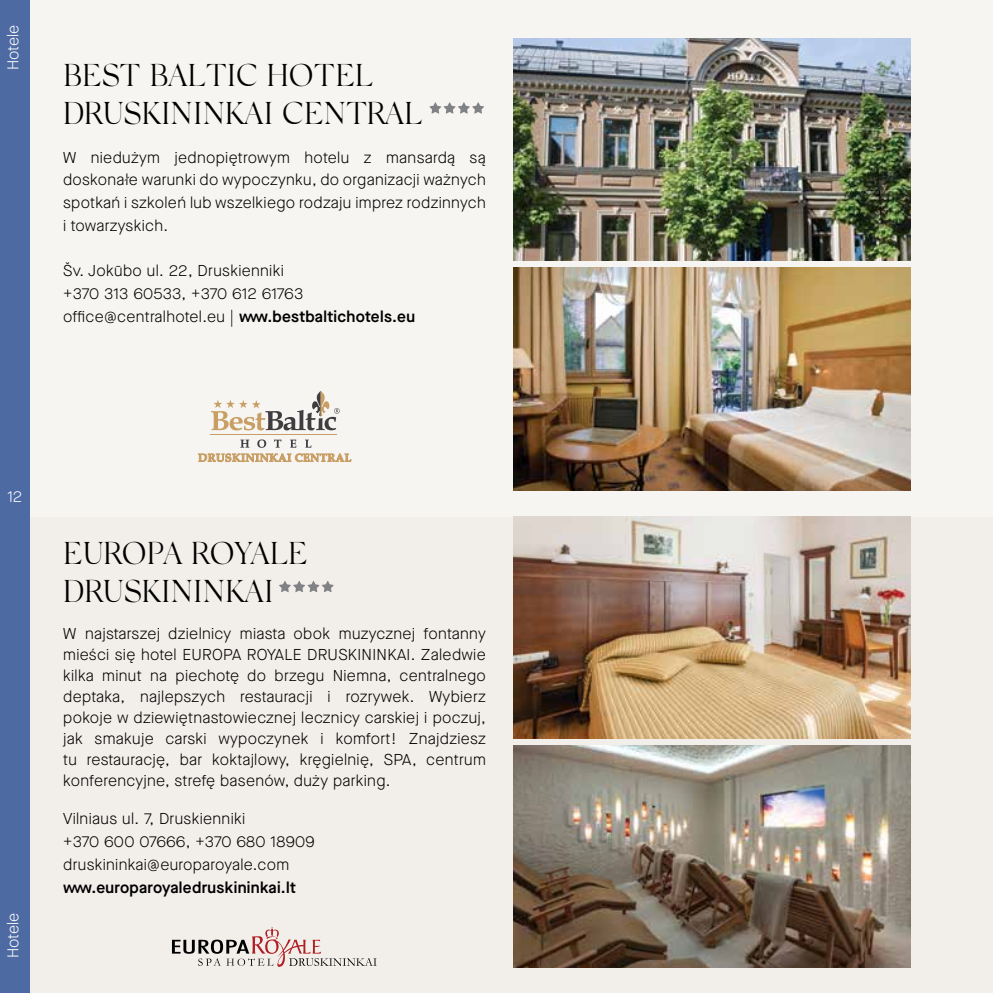
<style>
.page{position:relative;width:993px;height:993px;background:#fff}
.page>*{position:absolute;margin:0;border:0;box-sizing:border-box;transform-origin:0 0}
.t1{font:300 31.5px/37.8px "Silk Serif";color:#000}
.t2{font:300 15.75px/21px "Maison Neue";letter-spacing:.02em;color:#000;text-align:justify}
.t3{font:600 15.75px "Maison Neue";letter-spacing:.02em;color:#000}
.t4{font:300 15.75px "Maison Neue";color:#fff}
.s1{font-weight:600}
</style>
<div class="page">
<div style="left:0;top:0;width:992px;height:992px;background:#f7f5f2"></div>
<div style="left:0;top:517px;width:992px;height:475px;background:#f2eeea"></div>
<img style="left:513px;top:267px;width:397px;height:223px">
<img style="left:513px;top:39px;width:397px;height:222px">
<div style="left:0;top:0;width:30px;height:992px;background:#4e6aa3"></div>
<svg style="left:172px;top:927px;width:204px;height:39px"></svg>
<img style="left:513px;top:516px;width:397px;height:222px">
<img style="left:513px;top:745px;width:397px;height:222px">
<svg style="left:198px;top:453px;width:153px;height:9px"></svg>
<svg style="left:240px;top:439px;width:9px;height:8px"></svg>
<svg style="left:257px;top:439px;width:9px;height:8px"></svg>
<svg style="left:274px;top:439px;width:7px;height:8px"></svg>
<svg style="left:290px;top:439px;width:6px;height:8px"></svg>
<svg style="left:305px;top:439px;width:6px;height:8px"></svg>
<svg style="left:211px;top:391px;width:128px;height:39px"></svg>
<hr style="left:211px;top:434px;width:126px;height:1px;background:#c89e64">
<svg style="left:429px;top:102px;width:55px;height:12px"></svg>
<svg style="left:279px;top:581px;width:54px;height:11px"></svg>
<p class="t4" style="left:3px;top:70px;width:47px;rotate:-90deg">Hotele</p>
<h1 class="t1" style="left:63px;top:56px;width:361px">BEST BALTIC HOTEL<br>DRUSKININKAI CENTRAL</h1>
<p class="t2" style="left:63px;top:146px;width:424px;line-height:22.8px">W niedużym jednopiętrowym hotelu z mansardą są doskonałe warunki do wypoczynku, do organizacji ważnych spotkań i szkoleń lub wszelkiego rodzaju imprez rodzinnych i towarzyskich.</p>
<p class="t2" style="left:63px;top:259px;width:353px;line-height:22.8px;text-align:left">Šv. Jokūbo ul. 22, Druskienniki<br>+370 313 60533, +370 612 61763 office@centralhotel.eu | <span class="s1">www.bestbaltichotels.eu</span></p>
<p class="t4" style="left:7px;top:486px;width:16px">12</p>
<p class="t4" style="left:3px;top:957px;width:47px;rotate:-90deg">Hotele</p>
<h1 class="t1" style="left:63px;top:534px;width:246px">EUROPA ROYALE<br>DRUSKININKAI</h1>
<p class="t2" style="left:63px;top:622px;width:424px">W najstarszej dzielnicy miasta obok muzycznej fontanny mieści się hotel EUROPA ROYALE DRUSKININKAI. Zaledwie kilka minut na piechotę do brzegu Niemna, centralnego deptaka, najlepszych restauracji i rozrywek. Wybierz pokoje w dziewiętnastowiecznej lecznicy carskiej i poczuj, jak smakuje carski wypoczynek i komfort! Znajdziesz tu restaurację, bar koktajlowy, kręgielnię, SPA, centrum konferencyjne, strefę basenów, duży parking.</p>
<p class="t2" style="left:63px;top:807px;width:253px;line-height:22.8px;text-align:left">Vilniaus ul. 7, Druskienniki<br>+370 600 07666, +370 680 18909 druskininkai@europaroyale.com</p>
<p class="t3" style="left:63px;top:875px;width:234px">www.europaroyaledruskininkai.lt</p>
</div>
